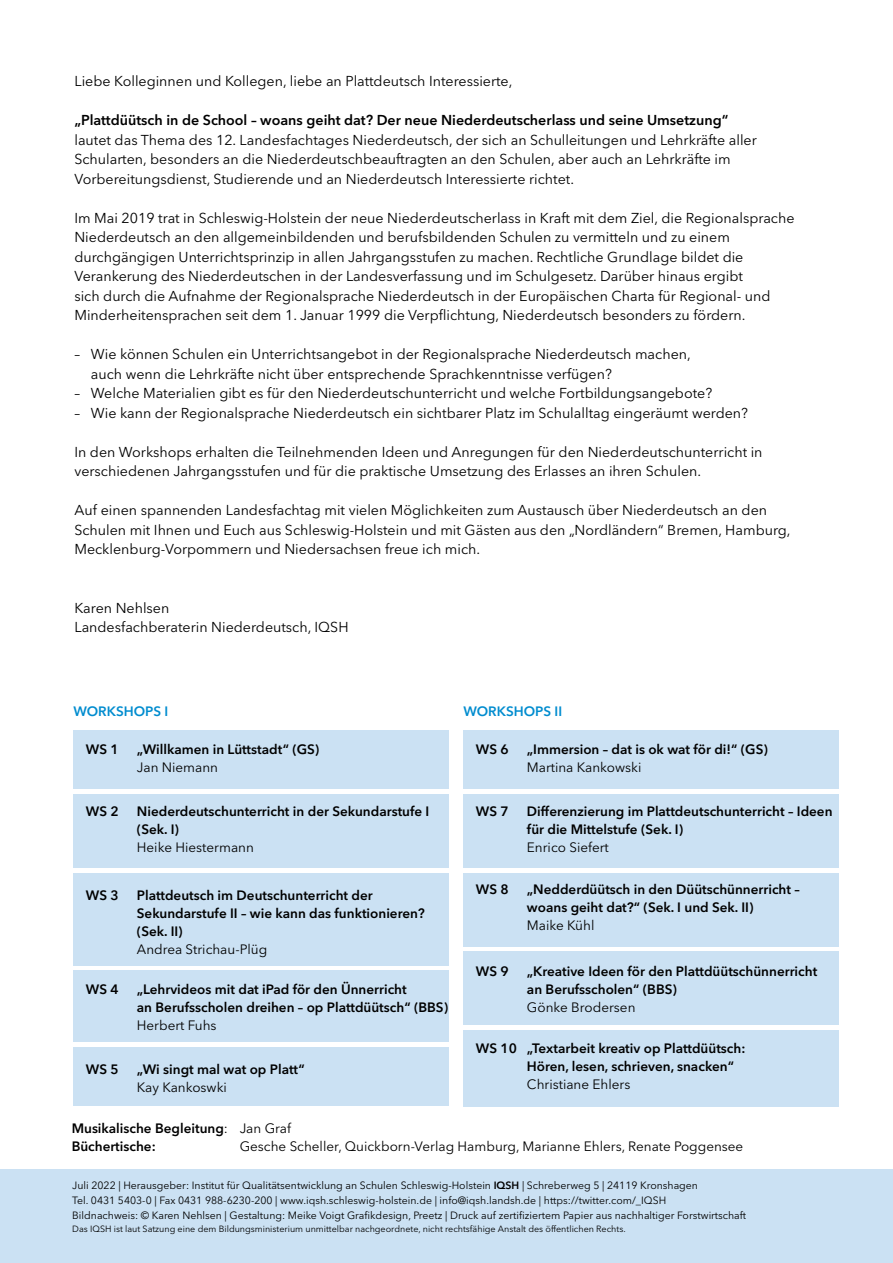
<style>
.page{position:relative;width:893px;height:1263px;background:#fff}
.page>*{position:absolute;margin:0;border:0;box-sizing:border-box;transform-origin:0 0}
.Fließtext{font:14.25px/19.5px "Avenir Next LT Pro";color:#000}
.Fließtext-2{font:600 14.25px "Avenir Next LT Pro";color:#000}
.t1{font:600 13.5px/18px "Avenir Next LT Pro";color:#000}
.t2{font:13.5px "Avenir Next LT Pro";color:#000}
.t3{font:600 13.5px "Avenir Next LT Pro";color:#008ccf}
.t4{font:10.5px/15px "Avenir Next LT Pro";color:#000}
.t5{font:9px "Avenir Next LT Pro";color:#000}
.s1{font-weight:400}
.s2{font-weight:600}
</style>
<div class="page">
<div style="left:0;top:1169px;width:893px;height:94px;background:#cbe1f3"></div>
<div style="left:73px;top:730px;width:376px;height:59px;background:#cbe1f3"></div>
<div style="left:463px;top:730px;width:376px;height:59px;background:#cbe1f3"></div>
<div style="left:73px;top:794px;width:376px;height:73px;background:#cbe1f3"></div>
<div style="left:73px;top:1047px;width:376px;height:59px;background:#cbe1f3"></div>
<div style="left:463px;top:1030px;width:376px;height:76px;background:#cbe1f3"></div>
<div style="left:73px;top:873px;width:376px;height:92px;background:#cbe1f3"></div>
<div style="left:463px;top:794px;width:376px;height:73px;background:#cbe1f3"></div>
<div style="left:463px;top:873px;width:376px;height:73px;background:#cbe1f3"></div>
<div style="left:73px;top:971px;width:376px;height:71px;background:#cbe1f3"></div>
<div style="left:463px;top:952px;width:376px;height:73px;background:#cbe1f3"></div>
<p class="Fließtext" style="left:74px;top:71px;width:439px">Liebe Kolleginnen und Kollegen, liebe an Plattdeutsch Interessierte,</p>
<p class="Fließtext-2" style="left:74px;top:111px;width:655px">„Plattdüütsch in de School – woans geiht dat? Der neue Niederdeutscherlass und seine Umsetzung“</p>
<p class="Fließtext" style="left:74px;top:130px;width:684px">lautet das Thema des 12. Landesfachtages Niederdeutsch, der sich an Schulleitungen und Lehrkräfte aller<br>Schularten, besonders an die Niederdeutschbeauftragten an den Schulen, aber auch an Lehrkräfte im<br>Vorbereitungsdienst, Studierende und an Niederdeutsch Interessierte richtet.</p>
<p class="Fließtext" style="left:74px;top:208px;width:722px">Im Mai 2019 trat in Schleswig-Holstein der neue Niederdeutscherlass in Kraft mit dem Ziel, die Regionalsprache Niederdeutsch an den allgemeinbildenden und berufsbildenden Schulen zu vermitteln und zu einem durchgängigen Unterrichtsprinzip in allen Jahrgangsstufen zu machen. Rechtliche Grundlage bildet die Verankerung des Niederdeutschen in der Landesverfassung und im Schulgesetz. Darüber hinaus ergibt<br>sich durch die Aufnahme der Regionalsprache Niederdeutsch in der Europäischen Charta für Regional- und Minderheitensprachen seit dem 1. Januar 1999 die Verpflichtung, Niederdeutsch besonders zu fördern.</p>
<p class="Fließtext" style="left:91px;top:344px;width:601px;text-indent:-17px">– Wie können Schulen ein Unterrichtsangebot in der Regionalsprache Niederdeutsch machen, auch wenn die Lehrkräfte nicht über entsprechende Sprachkenntnisse verfügen?</p>
<p class="Fließtext" style="left:74px;top:383px;width:639px">– Welche Materialien gibt es für den Niederdeutschunterricht und welche Fortbildungsangebote?</p>
<p class="Fließtext" style="left:74px;top:403px;width:675px">– Wie kann der Regionalsprache Niederdeutsch ein sichtbarer Platz im Schulalltag eingeräumt werden?</p>
<p class="Fließtext" style="left:74px;top:442px;width:690px">In den Workshops erhalten die Teilnehmenden Ideen und Anregungen für den Niederdeutschunterricht in verschiedenen Jahrgangsstufen und für die praktische Umsetzung des Erlasses an ihren Schulen.</p>
<p class="Fließtext" style="left:74px;top:500px;width:718px">Auf einen spannenden Landesfachtag mit vielen Möglichkeiten zum Austausch über Niederdeutsch an den<br>Schulen mit Ihnen und Euch aus Schleswig-Holstein und mit Gästen aus den „Nordländern“ Bremen, Hamburg,<br>Mecklenburg-Vorpommern und Niedersachsen freue ich mich.</p>
<p class="Fließtext" style="left:74px;top:598px;width:96px">Karen Nehlsen</p>
<p class="Fließtext" style="left:74px;top:617px;width:276px">Landesfachberaterin Niederdeutsch, IQSH</p>
<p class="t3" style="left:73px;top:703px;width:96px">WORKSHOPS I</p>
<p class="t3" style="left:463px;top:703px;width:100px">WORKSHOPS II</p>
<p class="t1" style="left:86px;top:740px;width:34px">WS 1</p>
<p class="t1" style="left:137px;top:740px;width:184px">„Willkamen in Lüttstadt“ (GS)</p>
<p class="t2" style="left:137px;top:759px;width:83px">Jan Niemann</p>
<p class="t1" style="left:86px;top:802px;width:34px">WS 2</p>
<p class="t1" style="left:137px;top:802px;width:294px">Niederdeutschunterricht in der Sekundarstufe I (Sek. I)</p>
<p class="t2" style="left:137px;top:839px;width:118px">Heike Hiestermann</p>
<p class="t1" style="left:86px;top:886px;width:34px">WS 3</p>
<p class="t1" style="left:137px;top:886px;width:290px">Plattdeutsch im Deutschunterricht der<br>Sekundarstufe II – wie kann das funktionieren? (Sek. II)</p>
<p class="t2" style="left:137px;top:941px;width:132px">Andrea Strichau-Plüg</p>
<p class="t1" style="left:86px;top:980px;width:34px">WS 4</p>
<p class="t1" style="left:137px;top:980px;width:313px">„Lehrvideos mit dat iPad för den Ünnerricht<br>an Berufsscholen dreihen – op Plattdüütsch“ (BBS)</p>
<p class="t2" style="left:137px;top:1017px;width:81px">Herbert Fuhs</p>
<p class="t1" style="left:86px;top:1060px;width:34px">WS 5</p>
<p class="t1" style="left:137px;top:1060px;width:169px">„Wi singt mal wat op Platt“</p>
<p class="t2" style="left:137px;top:1079px;width:92px">Kay Kankoswki</p>
<p class="t1" style="left:72px;top:1119px;width:221px">Musikalische Begleitung<span class="s1">: Jan Graf<br></span>Büchertische:</p>
<p class="t1" style="left:476px;top:740px;width:34px">WS 6</p>
<p class="t1" style="left:527px;top:740px;width:242px">„Immersion – dat is ok wat för di!“ (GS)</p>
<p class="t2" style="left:527px;top:759px;width:116px">Martina Kankowski</p>
<p class="t1" style="left:476px;top:802px;width:34px">WS 7</p>
<p class="t1" style="left:527px;top:802px;width:307px">Differenzierung im Plattdeutschunterricht – Ideen für die Mittelstufe (Sek. I)</p>
<p class="t2" style="left:527px;top:839px;width:83px">Enrico Siefert</p>
<p class="t1" style="left:476px;top:880px;width:34px">WS 8</p>
<p class="t1" style="left:527px;top:880px;width:274px">„Nedderdüütsch in den Düütschünnerricht – woans geiht dat?“ (Sek. I und Sek. II)</p>
<p class="t2" style="left:527px;top:917px;width:69px">Maike Kühl</p>
<p class="t1" style="left:476px;top:962px;width:34px">WS 9</p>
<p class="t1" style="left:527px;top:962px;width:292px">„Kreative Ideen för den Plattdüütschünnerricht an Berufsscholen“ (BBS)</p>
<p class="t2" style="left:527px;top:999px;width:110px">Gönke Brodersen</p>
<p class="t1" style="left:527px;top:1039px;width:220px;text-indent:-51px">WS 10 „Textarbeit kreativ op Plattdüütsch:<br>Hören, lesen, schrieven, snacken“</p>
<p class="t2" style="left:527px;top:1076px;width:105px">Christiane Ehlers</p>
<p class="t2" style="left:240px;top:1138px;width:505px">Gesche Scheller, Quickborn-Verlag Hamburg, Marianne Ehlers, Renate Poggensee</p>
<p class="t4" style="left:72px;top:1177px;width:675px">Juli 2022 | Herausgeber: Institut für Qualitätsentwicklung an Schulen Schleswig-Holstein <span class="s2">IQSH</span> | Schreberweg 5 | 24119 Kronshagen<br>Tel. 0431 5403-0 | Fax 0431 988-6230-200 | www.iqsh.schleswig-holstein.de | info@iqsh.landsh.de | https://twitter.com/_IQSH<br>Bildnachweis: © Karen Nehlsen | Gestaltung: Meike Voigt Grafikdesign, Preetz | Druck auf zertifiziertem Papier aus nachhaltiger Forstwirtschaft</p>
<p class="t5" style="left:72px;top:1224px;width:555px">Das IQSH ist laut Satzung eine dem Bildungsministerium unmittelbar nachgeordnete, nicht rechtsfähige Anstalt des öffentlichen Rechts.</p>
</div>
